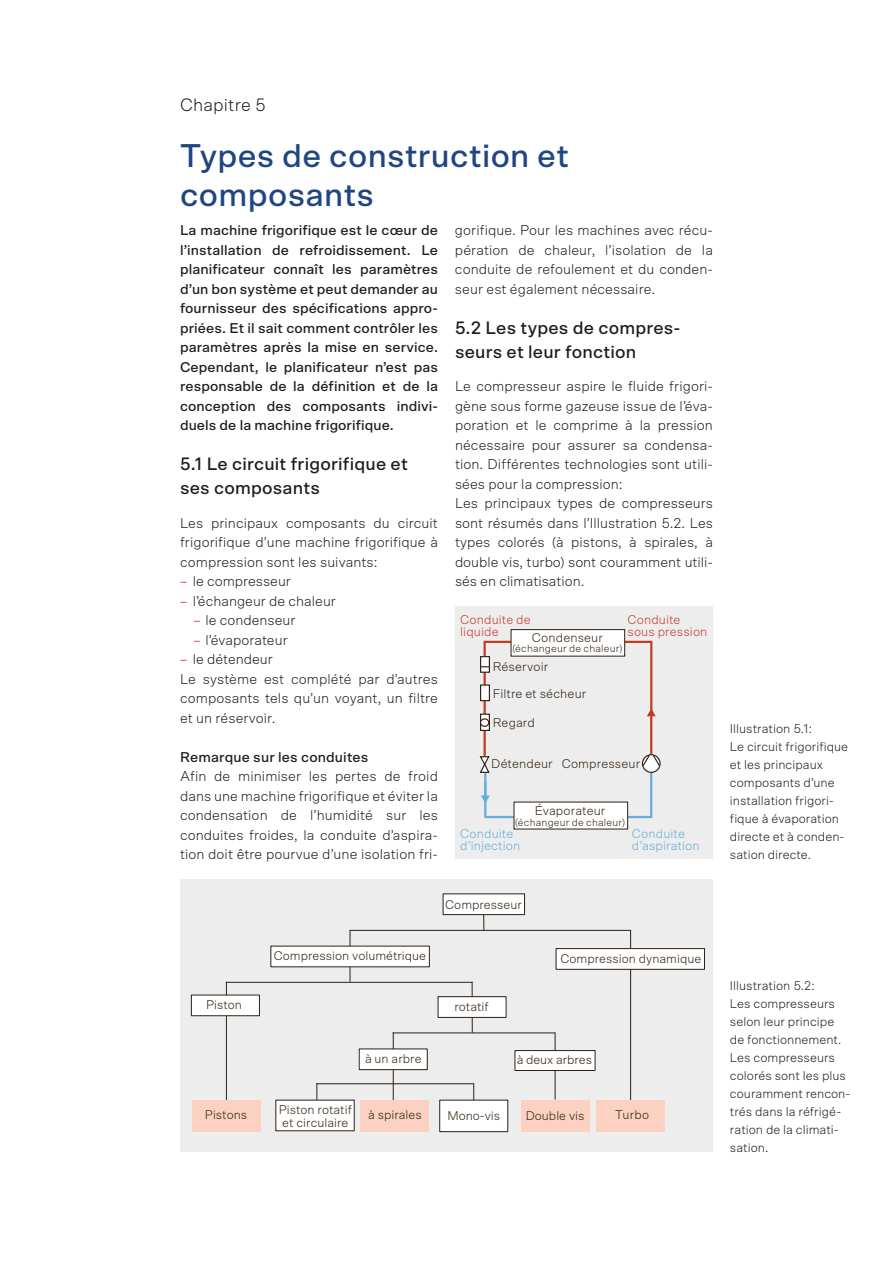
<style>
.page{position:relative;width:893px;height:1263px;background:#fff}
.page>*{position:absolute;margin:0;border:0;box-sizing:border-box;transform-origin:0 0}
.t1{font:500 33px/39px "Scto Grotesk A";letter-spacing:.01em;color:#204682}
.t2{font:500 18px/24px "Scto Grotesk A";letter-spacing:.01em;color:#1d1d1b}
.t3{font:300 18px "Scto Grotesk A";letter-spacing:.01em;color:#1d1d1b}
.t4{font:300 14.25px/19.5px "Scto Grotesk A";letter-spacing:.005em;color:#1d1d1b;text-align:justify}
.t5{font:500 14.25px/19.5px "Scto Grotesk A";letter-spacing:.005em;color:#1d1d1b;text-align:justify}
.t6{font:300 12.75px/18px "Scto Grotesk A";color:#1d1d1b}
.t7{font:300 12.75px/26.8px "Scto Grotesk A";letter-spacing:.01em;color:#2e2014}
.t8{font:300 12.75px/12px "Scto Grotesk A";letter-spacing:.005em;color:#64addc}
.t9{font:300 12.75px/12px "Scto Grotesk A";letter-spacing:.01em;color:#c13c24}
.t10{font:300 12.6px/13.4px "Scto Grotesk A";color:#2e2014}
.t11{font:300 10.5px "Scto Grotesk A";letter-spacing:.015em;color:#2e2014}
.s1{color:#e30613}
</style>
<div class="page">
<div style="left:455px;top:606px;width:258px;height:253px;background:#ededed"></div>
<div style="left:514px;top:802px;width:114px;height:27px;background:#fff"></div>
<div style="left:511px;top:630px;width:114px;height:26px;background:#fff"></div>
<div style="left:511px;top:629px;width:114px;height:27px;border:1px solid #2e2014"></div>
<svg style="left:479px;top:640px;width:182px;height:179px"></svg>
<div style="left:180px;top:879px;width:533px;height:273px;background:#ededed"></div>
<div style="left:521px;top:1100px;width:68px;height:32px;background:#fbd2c1"></div>
<div style="left:192px;top:1100px;width:68px;height:32px;background:#fbd2c1"></div>
<hr style="left:350px;top:930px;width:1px;height:52px;background:#2e2014">
<hr style="left:555px;top:1032px;width:1px;height:67px;background:#2e2014">
<div style="left:515px;top:1050px;width:80px;height:20px;background:#fff"></div>
<div style="left:515px;top:1050px;width:80px;height:21px;border:1px solid #2e2014"></div>
<div style="left:276px;top:1100px;width:78px;height:31px;background:#fff"></div>
<div style="left:440px;top:1100px;width:68px;height:32px;background:#fff"></div>
<div style="left:439px;top:1100px;width:69px;height:32px;border:1px solid #2e2014"></div>
<hr style="left:226px;top:982px;width:1px;height:118px;background:#2e2014">
<hr style="left:393px;top:1032px;width:1px;height:74px;background:#2e2014">
<div style="left:359px;top:1049px;width:68px;height:20px;background:#fff"></div>
<div style="left:359px;top:1048px;width:69px;height:22px;border:1px solid #2e2014"></div>
<hr style="left:472px;top:982px;width:1px;height:50px;background:#2e2014">
<div style="left:438px;top:997px;width:68px;height:20px;background:#fff"></div>
<div style="left:438px;top:996px;width:68px;height:22px;border:1px solid #2e2014"></div>
<div style="left:191px;top:995px;width:68px;height:21px;background:#fff"></div>
<div style="left:191px;top:995px;width:69px;height:21px;border:1px solid #2e2014"></div>
<div style="left:271px;top:946px;width:158px;height:21px;background:#fff"></div>
<hr style="left:630px;top:930px;width:1px;height:176px;background:#2e2014">
<hr style="left:350px;top:930px;width:281px;height:1px;background:#2e2014">
<svg style="left:483px;top:915px;width:1px;height:15px"></svg>
<div style="left:443px;top:894px;width:82px;height:21px;background:#fff"></div>
<div style="left:443px;top:893px;width:82px;height:22px;border:1px solid #2e2014"></div>
<div style="left:556px;top:948px;width:148px;height:21px;background:#fff"></div>
<div style="left:556px;top:948px;width:149px;height:22px;border:1px solid #2e2014"></div>
<hr style="left:226px;top:982px;width:246px;height:1px;background:#2e2014">
<hr style="left:393px;top:1032px;width:162px;height:1px;background:#2e2014">
<hr style="left:316px;top:1083px;width:158px;height:1px;background:#2e2014">
<svg style="left:473px;top:1083px;width:1px;height:17px"></svg>
<svg style="left:316px;top:1083px;width:1px;height:17px"></svg>
<div style="left:361px;top:1100px;width:68px;height:32px;background:#fbd2c1"></div>
<div style="left:597px;top:1100px;width:68px;height:32px;background:#fbd2c1"></div>
<p class="t3" style="left:180px;top:95px;width:87px">Chapitre 5</p>
<h1 class="t1" style="left:180px;top:136px;width:391px">Types de construction et composants</h1>
<p class="t5" style="left:180px;top:220px;width:259px">La machine frigorifique est le cœur de l’installation de refroidissement. Le planificateur connaît les paramètres d’un bon système et peut demander au fournisseur des spécifications appro&shy;priées. Et il sait comment contrôler les paramètres après la mise en service.<br>Cependant, le planificateur n’est pas responsable de la définition et de la conception des composants indivi&shy;duels de la machine frigorifique.</p>
<p class="t2" style="left:180px;top:452px;width:229px">5.1 Le circuit frigorifique et ses composants</p>
<p class="t4" style="left:180px;top:513px;width:259px">Les principaux composants du circuit frigorifique d’une machine frigorifique à compression sont les suivants:</p>
<p class="t4" style="left:180px;top:571px;width:113px"><span class="s1">–</span> le compresseur</p>
<p class="t4" style="left:180px;top:591px;width:157px"><span class="s1">–</span> l’échangeur de chaleur</p>
<p class="t4" style="left:193px;top:610px;width:104px"><span class="s1">–</span> le condenseur</p>
<p class="t4" style="left:193px;top:630px;width:96px"><span class="s1">–</span> l’évaporateur</p>
<p class="t4" style="left:180px;top:649px;width:259px;text-align:left"><span class="s1">–</span> le détendeur<br>Le système est complété par d’autres composants tels qu’un voyant, un filtre et un réservoir.</p>
<p class="t5" style="left:180px;top:747px;width:190px">Remarque sur les conduites</p>
<p class="t4" style="left:180px;top:766px;width:259px">Afin de minimiser les pertes de froid dans une machine frigorifique et éviter la condensation de l’humidité sur les conduites froides, la conduite d’aspira&shy;tion doit être pourvue d’une isolation fri-</p>
<p class="t4" style="left:455px;top:220px;width:259px">gorifique. Pour les machines avec récu&shy;pération de chaleur, l’isolation de la conduite de refoulement et du conden&shy;seur est également nécessaire.</p>
<p class="t2" style="left:455px;top:315px;width:227px">5.2 Les types de compres&shy;seurs et leur fonction</p>
<p class="t4" style="left:455px;top:376px;width:259px;text-align:left">Le compresseur aspire le fluide frigori&shy;gène sous forme gazeuse issue de l’éva&shy;poration et le comprime à la pression nécessaire pour assurer sa condensa&shy;tion. Différentes technologies sont utili&shy;sées pour la compression:<br>Les principaux types de compresseurs sont résumés dans l’Illustration 5.2. Les types colorés (à pistons, à spirales, à double vis, turbo) sont couramment utili&shy;sés en climatisation.</p>
<p class="t9" style="left:460px;top:613px;width:72px">Conduite de liquide</p>
<p class="t9" style="left:627px;top:613px;width:81px">Conduite sous pression</p>
<p class="t7" style="left:532px;top:624px;width:73px">Condenseur</p>
<p class="t11" style="left:512px;top:643px;width:112px">(échangeur de chaleur)</p>
<p class="t7" style="left:493px;top:653px;width:95px">Réservoir<br>Filtre et sécheur</p>
<p class="t7" style="left:493px;top:709px;width:44px">Regard</p>
<p class="t7" style="left:491px;top:750px;width:151px">Détendeur Compresseur</p>
<p class="t7" style="left:535px;top:797px;width:72px">Évaporateur</p>
<p class="t11" style="left:515px;top:816px;width:112px">(échangeur de chaleur)</p>
<p class="t8" style="left:460px;top:827px;width:61px">Conduite d’injection</p>
<p class="t8" style="left:632px;top:827px;width:69px">Conduite d’aspiration</p>
<p class="t10" style="left:445px;top:897px;width:78px">Compresseur</p>
<p class="t10" style="left:206px;top:998px;width:37px">Piston</p>
<p class="t10" style="left:274px;top:949px;width:154px">Compression volumétrique</p>
<p class="t10" style="left:454px;top:999px;width:36px">rotatif</p>
<p class="t10" style="left:561px;top:952px;width:142px">Compression dynamique</p>
<p class="t10" style="left:365px;top:1052px;width:58px">à un arbre</p>
<p class="t10" style="left:517px;top:1053px;width:77px">à deux arbres</p>
<p class="t10" style="left:279px;top:1103px;width:75px">Piston rotatif et circulaire</p>
<p class="t10" style="left:368px;top:1107px;width:55px">à spirales</p>
<p class="t10" style="left:447px;top:1109px;width:54px">Mono-vis</p>
<p class="t10" style="left:615px;top:1107px;width:36px">Turbo</p>
<p class="t10" style="left:205px;top:1107px;width:44px">Pistons</p>
<p class="t10" style="left:526px;top:1109px;width:60px">Double vis</p>
<p class="t6" style="left:730px;top:719px;width:120px">Illustration 5.1:<br>Le circuit frigorifique et les principaux composants d’une installation frigori&shy;fique à évaporation directe et à conden&shy;sation directe.</p>
<p class="t6" style="left:730px;top:976px;width:122px">Illustration 5.2:<br>Les compresseurs selon leur principe de fonctionnement.<br>Les compresseurs colorés sont les plus couramment rencon&shy;trés dans la réfrigé&shy;ration de la climati&shy;sation.</p>
</div>
